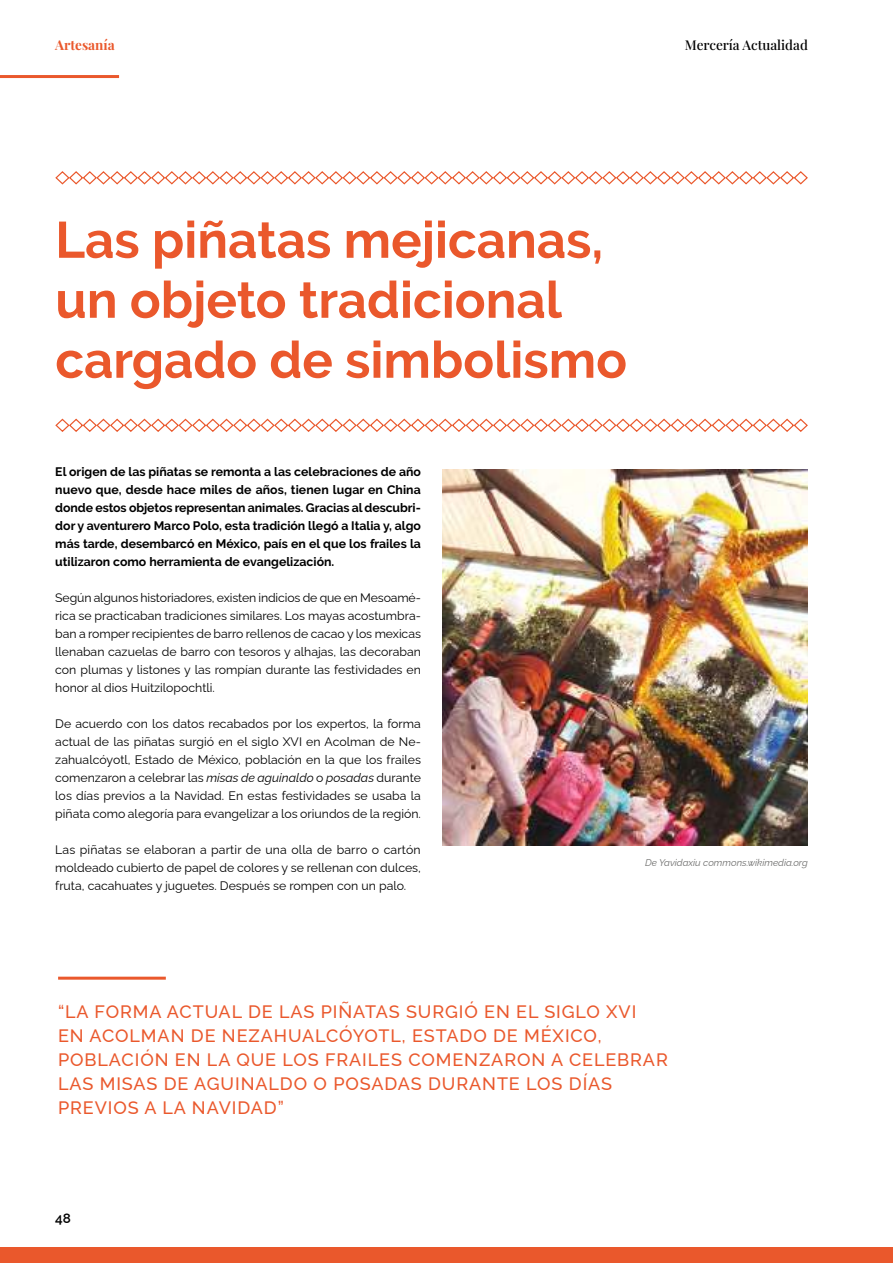
<style>
.page{position:relative;width:893px;height:1263px;background:#fff}
.page>*{position:absolute;margin:0;border:0;box-sizing:border-box;transform-origin:0 0}
.t1{font:700 51px/60px "Raleway";color:#ea582c}
.t2{font:500 18px/24px "Raleway";letter-spacing:.05em;color:#ea582c}
.t3{font:500 13.5px "Playfair Display";color:#000}
.t4{font:700 13.5px "Playfair Display";color:#ea582c}
.t5{font:100 13.5px "Raleway";color:#000}
.t6{font:100 12.3px/18px "Raleway";color:#000;text-align:justify}
.t7{font:700 12.3px/18px "Raleway";color:#000;text-align:justify}
.t8{font:italic 100 9.75px "Raleway";color:#6f6f6e}
.s1{font-style:italic}
</style>
<div class="page">
<div style="left:0;top:1247px;width:893px;height:16px;background:#ea582c"></div>
<hr style="left:0;top:75px;width:119px;height:3px;background:#ea582c">
<hr style="left:58px;top:977px;width:108px;height:3px;background:#ea582c">
<svg style="left:55px;top:171px;width:753px;height:14px"></svg>
<svg style="left:55px;top:418px;width:753px;height:14px"></svg>
<img style="left:442px;top:470px;width:366px;height:376px">
<p class="t4" style="left:55px;top:34px;width:61px">Artesanía</p>
<p class="t3" style="left:685px;top:34px;width:124px">Mercería Actualidad</p>
<h1 class="t1" style="left:55px;top:210px;width:573px">Las piñatas mejicanas, un objeto tradicional cargado de simbolismo</h1>
<p class="t7" style="left:55px;top:463px;width:367px">El origen de las piñatas se remonta a las celebraciones de año nuevo que, desde hace miles de años, tienen lugar en China donde estos objetos representan animales. Gracias al descubri&shy;dor y aventurero Marco Polo, esta tradición llegó a Italia y, algo más tarde, desembarcó en México, país en el que los frailes la utilizaron como herramienta de evangelización.</p>
<p class="t6" style="left:55px;top:587px;width:367px">Según algunos historiadores, existen indicios de que en Mesoamé&shy;rica se practicaban tradiciones similares. Los mayas acostumbra&shy;ban a romper recipientes de barro rellenos de cacao y los mexicas llenaban cazuelas de barro con tesoros y alhajas, las decoraban con plumas y listones y las rompían durante las festividades en honor al dios Huitzilopochtli.</p>
<p class="t6" style="left:55px;top:713px;width:367px">De acuerdo con los datos recabados por los expertos, la forma actual de las piñatas surgió en el siglo XVI en Acolman de Ne&shy;zahualcóyotl, Estado de México, población en la que los frailes comenzaron a celebrar las <span class="s1">misas de aguinaldo</span> o <span class="s1">posadas</span> durante los días previos a la Navidad. En estas festividades se usaba la piñata como alegoría para evangelizar a los oriundos de la región.</p>
<p class="t6" style="left:55px;top:839px;width:367px">Las piñatas se elaboran a partir de una olla de barro o cartón moldeado cubierto de papel de colores y se rellenan con dulces, fruta, cacahuates y juguetes. Después se rompen con un palo.</p>
<p class="t8" style="left:645px;top:855px;width:164px">De Yavidaxiu commons.wikimedia.org</p>
<h2 class="t2" style="left:58px;top:998px;width:611px">“LA FORMA ACTUAL DE LAS PIÑATAS SURGIÓ EN EL SIGLO XVI<br>EN ACOLMAN DE NEZAHUALCÓYOTL, ESTADO DE MÉXICO, POBLACIÓN EN LA QUE LOS FRAILES COMENZARON A CELEBRAR LAS MISAS DE AGUINALDO O POSADAS DURANTE LOS DÍAS PREVIOS A LA NAVIDAD”</h2>
<p class="t5" style="left:55px;top:1208px;width:17px">48</p>
</div>
